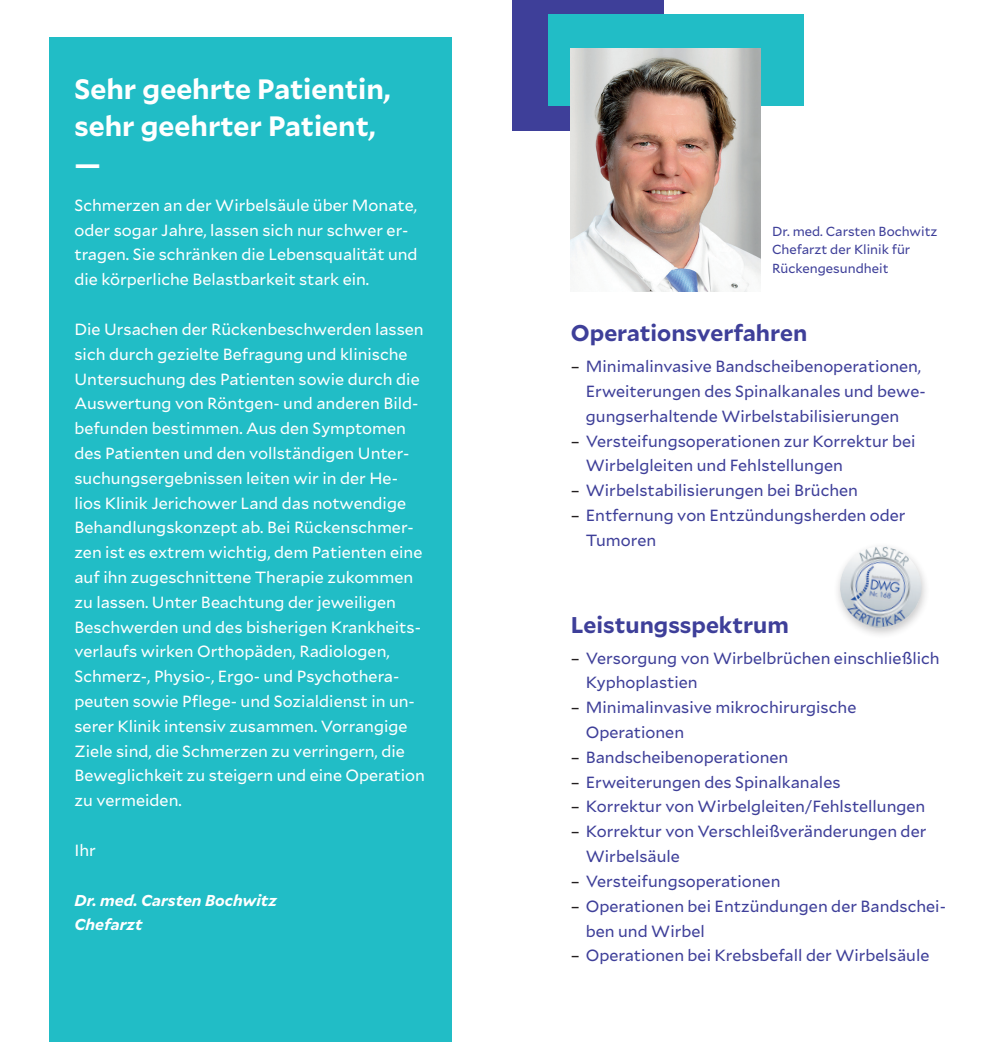
<style>
.page{position:relative;width:993px;height:1042px;background:#fff}
.page>*{position:absolute;margin:0;border:0;box-sizing:border-box;transform-origin:0 0}
.t1{font:700 28px/37.3px "Mallory";color:#fff}
.t2{font:700 22.75px "Mallory";color:#3e3f99}
.t3{font:16.1px/24.8px "Mallory";color:#fff}
.t4{font:16.1px/24.8px "Mallory";color:#3e3f99}
.t5{font:italic 700 15.75px/24.8px "Mallory";color:#fff}
.t6{font:13.12px/18.6px "Mallory";color:#3e3f99}
.s1{color:#231f20}
</style>
<div class="page">
<div style="left:50px;top:37px;width:401px;height:1005px;background:#21bdc6"></div>
<div style="left:512px;top:0;width:151px;height:130px;background:#3e3f99"></div>
<div style="left:548px;top:14px;width:256px;height:91px;background:#21bdc6"></div>
<img style="left:570px;top:48px;width:190px;height:243px">
<div style="left:832px;top:542px;width:98px;height:97px;background:#231f20;opacity:.24"></div>
<img style="left:858px;top:546px;width:22px;height:7px">
<h1 class="t1" style="left:74px;top:69px;width:317px">Sehr geehrte Patientin, sehr geehrter Patient, —</h1>
<p class="t3" style="left:74px;top:192px;width:344px">Schmerzen an der Wirbelsäule über Monate, oder sogar Jahre, lassen sich nur schwer er&shy;tragen. Sie schränken die Lebensqualität und die körperliche Belastbarkeit stark ein.</p>
<p class="t3" style="left:74px;top:316px;width:352px">Die Ursachen der Rückenbeschwerden lassen sich durch gezielte Befragung und klinische Untersuchung des Patienten sowie durch die Auswertung von Röntgen- und anderen Bild&shy;befunden bestimmen. Aus den Symptomen des Patienten und den vollständigen Unter&shy;suchungsergebnissen leiten wir in der He&shy;lios Klinik Jerichower Land das notwendige Behandlungskonzept ab. Bei Rückenschmer&shy;zen ist es extrem wichtig, dem Patienten eine auf ihn zugeschnittene Therapie zukommen zu lassen. Unter Beachtung der jeweiligen Beschwerden und des bisherigen Krankheits&shy;verlaufs wirken Orthopäden, Radiologen, Schmerz-, Physio-, Ergo- und Psychothera&shy;peuten sowie Pflege- und Sozialdienst in un&shy;serer Klinik intensiv zusammen. Vorrangige Ziele sind, die Schmerzen zu verringern, die Beweglichkeit zu steigern und eine Operation zu vermeiden.</p>
<p class="t3" style="left:74px;top:837px;width:23px">Ihr</p>
<p class="t5" style="left:74px;top:886px;width:204px">Dr. med. Carsten Bochwitz<br>Chefarzt</p>
<p class="t6" style="left:771px;top:221px;width:167px">Dr. med. Carsten Bochwitz<br>Chefarzt der Klinik für<br>Rückengesundheit</p>
<h2 class="t2" style="left:570px;top:316px;width:238px">Operationsverfahren</h2>
<p class="t4" style="left:585px;top:353px;width:341px;text-indent:-15px"><span class="s1">–</span> Minimalinvasive Bandscheibenoperationen,<br>Erweiterungen des Spinalkanales und bewe&shy;gungserhaltende Wirbelstabilisierungen</p>
<p class="t4" style="left:585px;top:427px;width:331px;text-indent:-15px"><span class="s1">–</span> Versteifungsoperationen zur Korrektur bei<br>Wirbelgleiten und Fehlstellungen</p>
<p class="t4" style="left:570px;top:477px;width:288px"><span class="s1">–</span> Wirbelstabilisierungen bei Brüchen</p>
<p class="t4" style="left:585px;top:502px;width:321px;text-indent:-15px"><span class="s1">–</span> Entfernung von Entzündungsherden oder<br>Tumoren</p>
<h2 class="t2" style="left:570px;top:607px;width:219px">Leistungsspektrum</h2>
<p class="t4" style="left:585px;top:645px;width:355px;text-indent:-15px"><span class="s1">–</span> Versorgung von Wirbelbrüchen einschließlich<br>Kyphoplastien</p>
<p class="t4" style="left:585px;top:694px;width:272px;text-indent:-15px"><span class="s1">–</span> Minimalinvasive mikrochirurgische<br>Operationen</p>
<p class="t4" style="left:570px;top:744px;width:219px"><span class="s1">–</span> Bandscheibenoperationen</p>
<p class="t4" style="left:570px;top:769px;width:271px"><span class="s1">–</span> Erweiterungen des Spinalkanales</p>
<p class="t4" style="left:570px;top:793px;width:356px"><span class="s1">–</span> Korrektur von Wirbelgleiten/Fehlstellungen</p>
<p class="t4" style="left:585px;top:818px;width:342px;text-indent:-15px"><span class="s1">–</span> Korrektur von Verschleißveränderungen der<br>Wirbelsäule</p>
<p class="t4" style="left:570px;top:868px;width:211px"><span class="s1">–</span> Versteifungsoperationen</p>
<p class="t4" style="left:585px;top:893px;width:361px;text-indent:-15px"><span class="s1">–</span> Operationen bei Entzündungen der Bandschei&shy;ben und Wirbel</p>
<p class="t4" style="left:570px;top:942px;width:360px"><span class="s1">–</span> Operationen bei Krebsbefall der Wirbelsäule</p>
</div>
